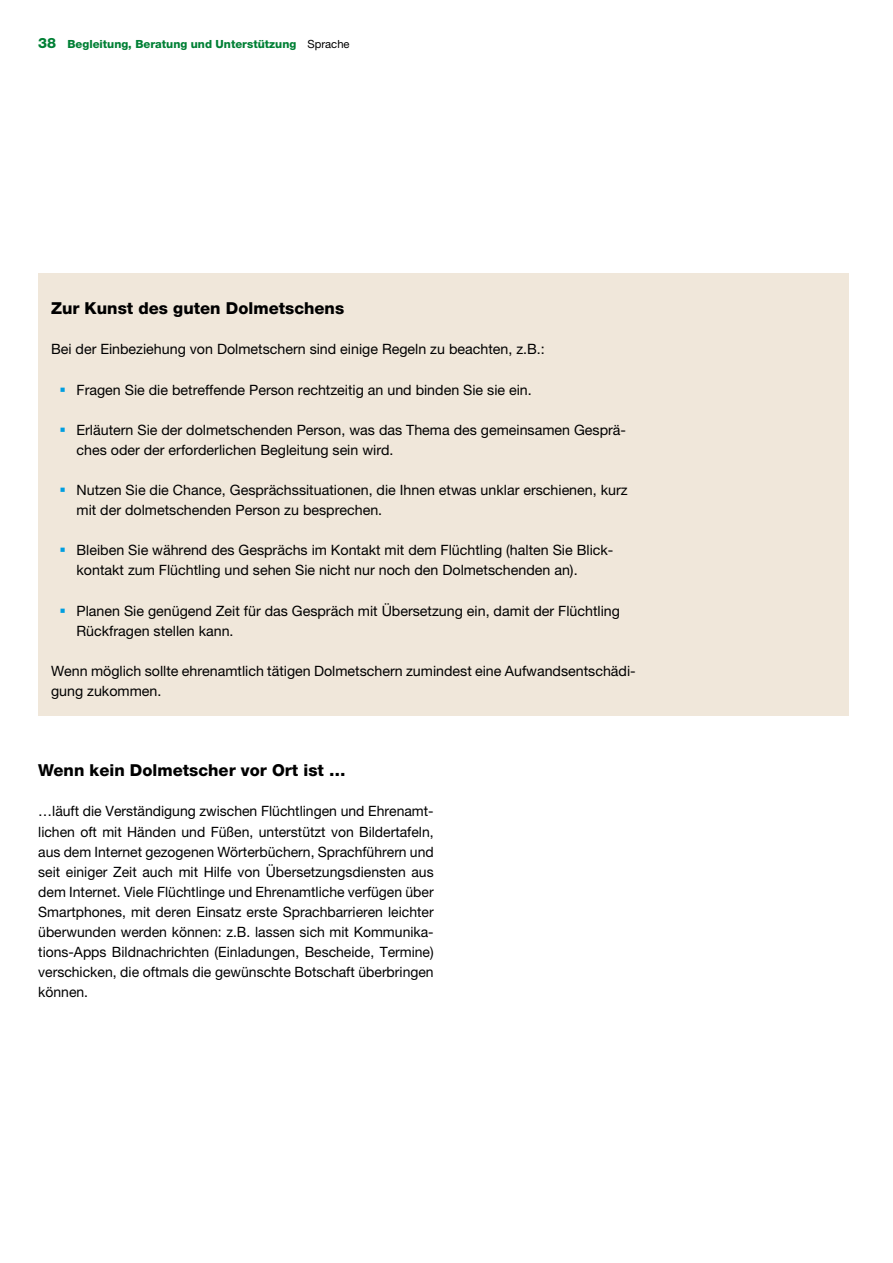
<style>
.page{position:relative;width:893px;height:1263px;background:#fff}
.page>*{position:absolute;margin:0;border:0;box-sizing:border-box;transform-origin:0 0}
.t1{font:800 16.5px "Helvetica Neue LT Pro";color:#000}
.t2{font:14.25px/20.1px "Helvetica Neue LT Pro";color:#000}
.t3{font:800 11.25px "Helvetica Neue LT Pro";color:#008035}
.s1{font-size:14.25px}
.s2{font-weight:400;color:#000}
</style>
<div class="page">
<div style="left:38px;top:274px;width:810px;height:442px;background:#f0e7da"></div>
<p class="t3" style="left:38px;top:38px;width:313px"><span class="s1">38</span> Begleitung, Beratung und Unterstützung <span class="s2">Sprache</span></p>
<p class="t1" style="left:51px;top:298px;width:295px">Zur Kunst des guten Dolmetschens</p>
<p class="t2" style="left:51px;top:339px;width:495px">Bei der Einbeziehung von Dolmetschern sind einige Regeln zu beachten, z.B.:</p>
<p class="t2" style="left:77px;top:379px;width:457px">Fragen Sie die betreffende Person rechtzeitig an und binden Sie sie ein.</p>
<p class="t2" style="left:77px;top:419px;width:551px">Erläutern Sie der dolmetschenden Person, was das Thema des gemeinsamen Gesprä&shy;ches oder der erforderlichen Begleitung sein wird.</p>
<p class="t2" style="left:77px;top:480px;width:553px">Nutzen Sie die Chance, Gesprächssituationen, die Ihnen etwas unklar erschienen, kurz mit der dolmetschenden Person zu besprechen.</p>
<p class="t2" style="left:77px;top:540px;width:538px">Bleiben Sie während des Gesprächs im Kontakt mit dem Flüchtling (halten Sie Blick&shy;kontakt zum Flüchtling und sehen Sie nicht nur noch den Dolmetschenden an).</p>
<p class="t2" style="left:77px;top:600px;width:545px">Planen Sie genügend Zeit für das Gespräch mit Übersetzung ein, damit der Flüchtling<br>Rückfragen stellen kann.</p>
<p class="t2" style="left:51px;top:660px;width:586px">Wenn möglich sollte ehrenamtlich tätigen Dolmetschern zumindest eine Aufwandsentschädi&shy;gung zukommen.</p>
<p class="t1" style="left:38px;top:761px;width:309px">Wenn kein Dolmetscher vor Ort ist …</p>
<p class="t2" style="left:38px;top:801px;width:397px;text-align:justify">…läuft die Verständigung zwischen Flüchtlingen und Ehrenamt&shy;lichen oft mit Händen und Füßen, unterstützt von Bildertafeln, aus dem Internet gezogenen Wörterbüchern, Sprachführern und seit einiger Zeit auch mit Hilfe von Übersetzungsdiensten aus dem Internet. Viele Flüchtlinge und Ehrenamtliche verfügen über Smartphones, mit deren Einsatz erste Sprachbarrieren leichter überwunden werden können: z.B. lassen sich mit Kommunika&shy;tions-Apps Bildnachrichten (Einladungen, Bescheide, Termine) verschicken, die oftmals die gewünschte Botschaft überbringen können.</p>
</div>
